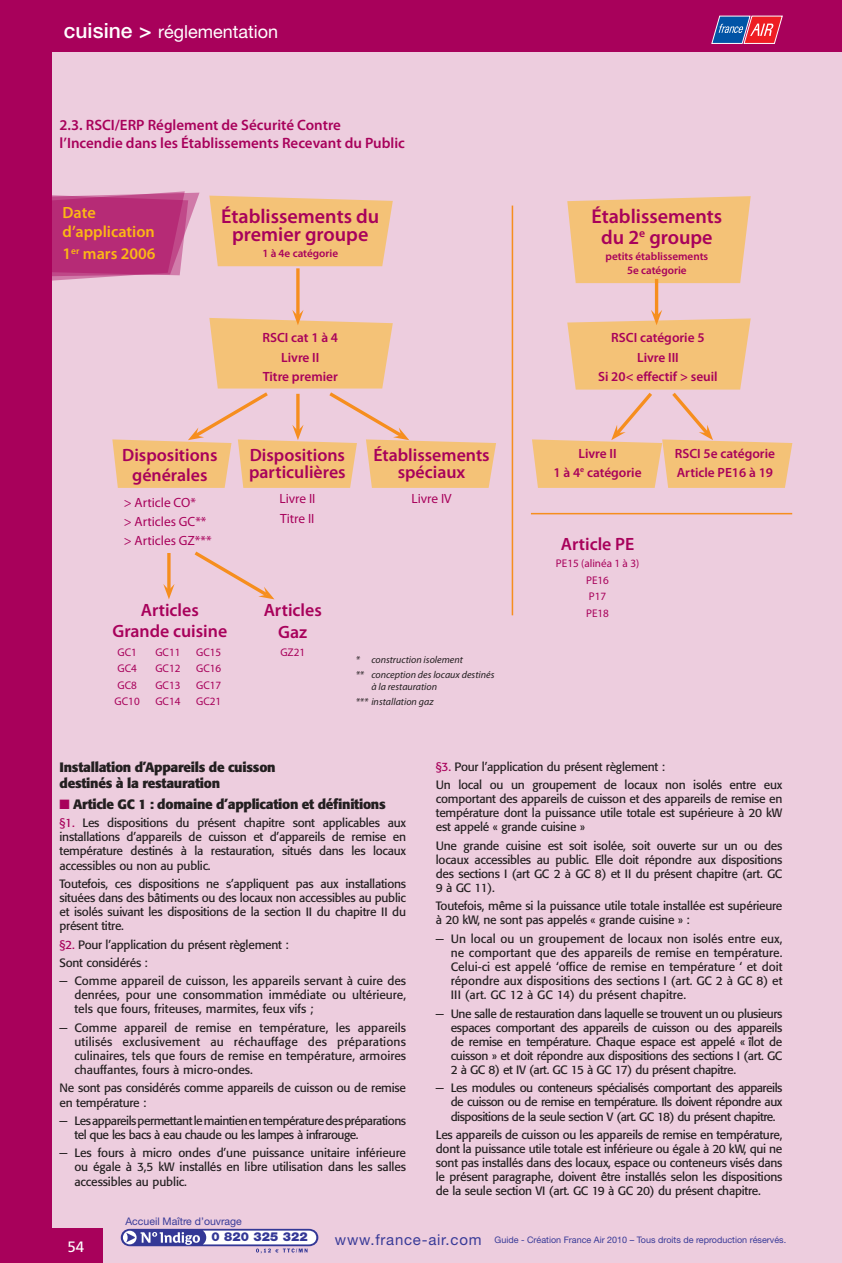
<style>
.page{position:relative;width:842px;height:1263px;background:#edcdde}
.page>*{position:absolute;margin:0;border:0;box-sizing:border-box;transform-origin:0 0}
.t1{font:600 20.1px/17.4px "Myriad Pro";color:#a8015b;text-align:center}
.t2{font:18px "Helvetica Neue";color:#fff}
.t3{font:600 17.85px/20.1px "Myriad Pro";color:#a8015b;text-align:center}
.t4{font:600 16.2px/19.5px "Myriad Pro";color:#fcb814}
.t5{font:600 15px/18px "Myriad Pro";color:#a8015b}
.t6{font:15px "Frutiger";color:#fff}
.t7{font:700 13.5px/16.2px "Formata";letter-spacing:-.02em;color:#231f20}
.t8{font:600 13.35px/19.2px "Myriad Pro";color:#a8015b;text-align:center}
.t9{font:13.35px/19.2px "Myriad Pro";color:#a8015b}
.t10{font:900 12.3px "Helvetica Neue";letter-spacing:.01em;color:#343896}
.t11{font:12px/14.1px "Formata";letter-spacing:-.02em;color:#231f20;text-align:justify}
.t12{font:12px/14.1px "Formata";letter-spacing:-.04em;color:#231f20}
.t13{font:12px/14.1px "Formata";color:#231f20}
.t14{font:11.1px/16.5px "Myriad Pro";color:#a8015b;text-align:justify}
.t15{font:600 11.1px/13.4px "Myriad Pro";color:#a8015b;text-align:center}
.t16{font:10.5px "Helvetica Neue";color:#393b98}
.t17{font:italic 10.05px/15.1px "Myriad Pro";color:#231f20}
.t18{font:9px "Helvetica Neue";color:#393b98}
.s1{font-weight:500;font-size:21px}
.s2{color:#a8015b}
.s3{font-size:15px}
</style>
<div class="page">
<div style="left:0;top:0;width:51px;height:1263px;background:#a8015b"></div>
<div style="left:0;top:1229px;width:102px;height:34px;background:#a8015b"></div>
<div style="left:0;top:0;width:842px;height:51px;background:#a8015b"></div>
<svg style="left:711px;top:16px;width:72px;height:28px;background:#955781"></svg>
<svg style="left:121px;top:1229px;width:197px;height:24px"></svg>
<hr style="left:841px;top:0;width:1px;height:1263px;background:#a8015b">
<svg style="left:567px;top:196px;width:184px;height:87px;background:#f3c27f"></svg>
<svg style="left:209px;top:196px;width:184px;height:70px;background:#f3c27f"></svg>
<svg style="left:296px;top:268px;width:4px;height:42px"></svg>
<hr style="left:655px;top:279px;width:3px;height:37px;background:#f68e1e">
<svg style="left:112px;top:310px;width:384px;height:178px"></svg>
<svg style="left:167px;top:553px;width:4px;height:31px"></svg>
<svg style="left:163px;top:584px;width:12px;height:15px"></svg>
<svg style="left:194px;top:551px;width:80px;height:48px"></svg>
<svg style="left:532px;top:310px;width:260px;height:178px"></svg>
<hr style="left:512px;top:206px;width:1px;height:409px;background:#f68e1e">
<hr style="left:531px;top:513px;width:261px;height:1px;background:#f68e1e">
<svg style="left:51px;top:191px;width:149px;height:90px"></svg>
<h2 class="t2" style="left:64px;top:21px;width:216px"><span class="s1">cuisine &gt;</span> réglementation</h2>
<p class="t5" style="left:60px;top:116px;width:347px">2.3. RSCI/ERP Réglement de Sécurité Contre l’Incendie dans les Établissements Recevant du Public</p>
<h3 class="t4" style="left:63px;top:202px;width:94px">Date d’application</h3>
<h3 class="t4" style="left:63px;top:244px;width:95px">1<sup>er</sup> mars 2006</h3>
<h1 class="t1" style="left:221px;top:207px;width:160px">Établissements du premier groupe</h1>
<p class="t15" style="left:262px;top:246px;width:77px">1 à 4e catégorie</p>
<h1 class="t1" style="left:591px;top:206px;width:132px;line-height:20.5px">Établissements du 2<sup>e</sup> groupe</h1>
<p class="t15" style="left:605px;top:250px;width:104px">petits établissements<br>5e catégorie</p>
<p class="t8" style="left:262px;top:328px;width:77px">RSCI cat 1 à 4<br>Livre II<br>Titre premier</p>
<p class="t8" style="left:598px;top:328px;width:121px">RSCI catégorie 5<br>Livre III<br>Si 20&lt; effectif &gt; seuil</p>
<h3 class="t3" style="left:122px;top:444px;width:97px">Dispositions générales</h3>
<p class="t9" style="left:124px;top:492px;width:89px">&gt; Article CO*<br>&gt; Articles GC** &gt; Articles GZ***</p>
<h3 class="t3" style="left:249px;top:446px;width:98px;line-height:17px;text-align:left">Dispositions particulières</h3>
<p class="t9" style="left:279px;top:489px;width:38px">Livre II<br>Titre II</p>
<h3 class="t3" style="left:373px;top:446px;width:118px;line-height:17px">Établissements spéciaux</h3>
<p class="t9" style="left:411px;top:489px;width:42px">Livre IV</p>
<h3 class="t3" style="left:112px;top:600px;width:116px">Articles<br>Grande cuisine</h3>
<h3 class="t3" style="left:264px;top:599px;width:60px;line-height:21.5px">Articles<br>Gaz</h3>
<p class="t14" style="left:115px;top:644px;width:27px;text-align:left">GC1<br>GC4<br>GC8<br>GC10</p>
<p class="t14" style="left:155px;top:644px;width:27px">GC11<br>GC12<br>GC13<br>GC14</p>
<p class="t14" style="left:196px;top:643px;width:27px">GC15<br>GC16<br>GC17<br>GC21</p>
<p class="t17" style="left:356px;top:652px;width:140px">* construction isolement<br>** conception des locaux destinés</p>
<p class="t14" style="left:280px;top:644px;width:26px">GZ21</p>
<p class="t17" style="left:356px;top:679px;width:83px;text-indent:16px">à la restauration *** installation gaz</p>
<p class="t8" style="left:553px;top:443px;width:90px">Livre II<br>1 à 4<sup>e</sup> catégorie</p>
<p class="t8" style="left:675px;top:443px;width:102px;text-align:left">RSCI 5e catégorie<br>Article PE16 à 19</p>
<h3 class="t3" style="left:561px;top:534px;width:75px">Article PE</h3>
<p class="t14" style="left:556px;top:555px;width:85px;text-align:center">PE15 (alinéa 1 à 3)<br>PE16<br>P17<br>PE18</p>
<p class="t7" style="left:60px;top:759px;width:218px">Installation d’Appareils de cuisson destinés à la restauration</p>
<p class="t7" style="left:60px;top:796px;width:328px"><span class="s2">■</span> Article GC 1 : domaine d’application et définitions</p>
<p class="t11" style="left:60px;top:816px;width:348px"><span class="s2">§1.</span> Les dispositions du présent chapitre sont applicables aux installations d’appareils de cuisson et d’appareils de remise en température destinés à la restauration, situés dans les locaux accessibles ou non au public.</p>
<p class="t11" style="left:60px;top:876px;width:348px">Toutefois, ces dispositions ne s’appliquent pas aux installations situées dans des bâtiments ou des locaux non accessibles au public et isolés suivant les dispositions de la section II du chapitre II du présent titre.</p>
<p class="t11" style="left:60px;top:935px;width:348px;line-height:18.3px;text-align:left"><span class="s2">§2.</span> Pour l’application du présent règlement :<br>Sont considérés :<br>− Comme appareil de cuisson, les appareils servant à cuire des</p>
<p class="t13" style="left:74px;top:988px;width:333px">denrées, pour une consommation immédiate ou ultérieure, tels que fours, friteuses, marmites, feux vifs ;</p>
<p class="t11" style="left:74px;top:1020px;width:333px;text-indent:-15px">− Comme appareil de remise en température, les appareils utilisés exclusivement au réchauffage des préparations culinaires, tels que fours de remise en température, armoires chauffantes, fours à micro-ondes.</p>
<p class="t11" style="left:60px;top:1081px;width:348px">Ne sont pas considérés comme appareils de cuisson ou de remise en température :</p>
<p class="t12" style="left:74px;top:1113px;width:333px;text-indent:-15px">− Les appareils permettant le maintien en température des préparations tel que les bacs à eau chaude ou les lampes à infrarouge.</p>
<p class="t11" style="left:74px;top:1146px;width:333px;text-indent:-15px">− Les fours à micro ondes d’une puissance unitaire inférieure ou égale à 3,5 kW installés en libre utilisation dans les salles accessibles au public.</p>
<p class="t16" style="left:125px;top:1215px;width:118px">Accueil Maître d’ouvrage</p>
<p class="t11" style="left:436px;top:757px;width:348px;line-height:18.3px"><span class="s2">§3.</span> Pour l’application du présent règlement :<br>Un local ou un groupement de locaux non isolés entre eux</p>
<p class="t11" style="left:436px;top:792px;width:348px">comportant des appareils de cuisson et des appareils de remise en température dont la puissance utile totale est supérieure à 20 kW est appelé « grande cuisine »</p>
<p class="t11" style="left:436px;top:838px;width:348px">Une grande cuisine est soit isolée, soit ouverte sur un ou des locaux accessibles au public. Elle doit répondre aux dispositions des sections I (art GC 2 à GC 8) et II du présent chapitre (art. GC 9 à GC 11).</p>
<p class="t11" style="left:436px;top:899px;width:348px">Toutefois, même si la puissance utile totale installée est supérieure à 20 kW, ne sont pas appelés « grande cuisine » :</p>
<p class="t11" style="left:451px;top:931px;width:333px;text-indent:-15px">− Un local ou un groupement de locaux non isolés entre eux, ne comportant que des appareils de remise en température.<br>Celui-ci est appelé ‘office de remise en température ‘ et doit répondre aux dispositions des sections I (art. GC 2 à GC 8) et III (art. GC 12 à GC 14) du présent chapitre.</p>
<p class="t11" style="left:451px;top:1006px;width:333px;text-indent:-15px">− Une salle de restauration dans laquelle se trouvent un ou plusieurs espaces comportant des appareils de cuisson ou des appareils de remise en température. Chaque espace est appelé « îlot de cuisson » et doit répondre aux dispositions des sections I (art. GC 2 à GC 8) et IV (art. GC 15 à GC 17) du présent chapitre.</p>
<p class="t11" style="left:451px;top:1081px;width:333px;text-indent:-15px">− Les modules ou conteneurs spécialisés comportant des appareils de cuisson ou de remise en température. Ils doivent répondre aux dispositions de la seule section V (art. GC 18) du présent chapitre.</p>
<p class="t11" style="left:436px;top:1127px;width:348px">Les appareils de cuisson ou les appareils de remise en température, dont la puissance utile totale est inférieure ou égale à 20 kW, qui ne sont pas installés dans des locaux, espace ou conteneurs visés dans le présent paragraphe, doivent être installés selon les dispositions de la seule section VI (art. GC 19 à GC 20) du présent chapitre.</p>
<p class="t6" style="left:67px;top:1238px;width:18px">54</p>
<p class="t10" style="left:212px;top:1230px;width:98px">0 820 325 322</p>
<p class="t18" style="left:335px;top:1234px;width:453px"><span class="s3">www.france-air.com</span> Guide - Création France Air 2010 – Tous droits de reproduction réservés.</p>
</div>
